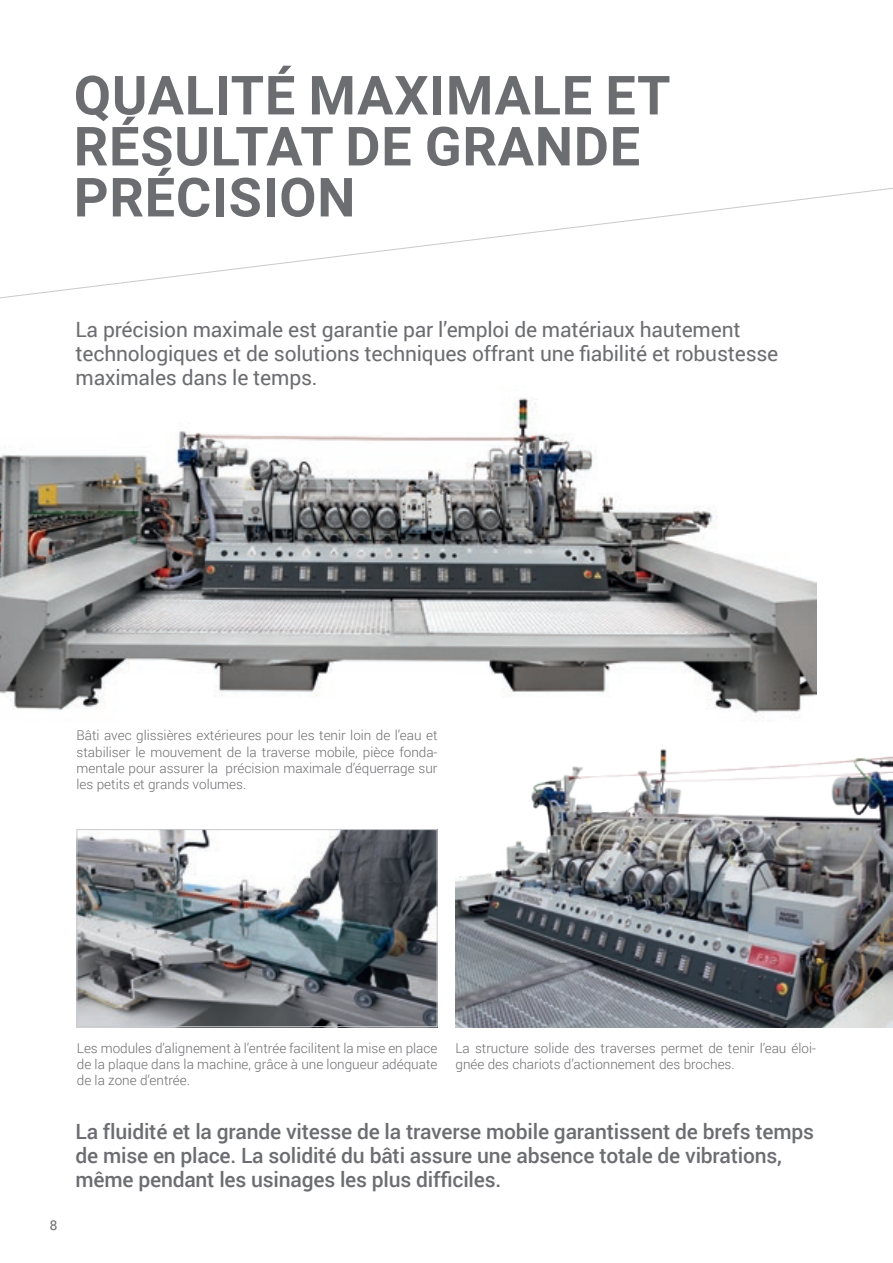
<style>
.page{position:relative;width:893px;height:1263px;background:#fff}
.page>*{position:absolute;margin:0;border:0;box-sizing:border-box;transform-origin:0 0}
.t1{font:700 54px/51px "Roboto";letter-spacing:.015em;color:#6c6d70}
.t2{font:500 21px/24px "Roboto";letter-spacing:-.01em;color:#6c6d70}
.t3{font:21px/24px "Roboto";letter-spacing:-.01em;color:#6c6d70}
.t4{font:300 13.5px/16.2px "Roboto";color:#6c6d70;text-align:justify}
.t5{font:13.5px "Roboto";color:#6c6d70}
</style>
<div class="page">
<img style="left:79px;top:831px;width:356px;height:194px">
<div style="left:77px;top:829px;width:360px;height:198px;border:1px solid #c9cacc"></div>
<img style="left:0;top:398px;width:816px;height:319px">
<svg style="left:0;top:187px;width:893px;height:112px"></svg>
<img style="left:455px;top:749px;width:438px;height:278px">
<p class="t1" style="left:74px;top:68px;width:598px">QUALITÉ MAXIMALE ET<br>RÉSULTAT DE GRANDE<br>PRÉCISION</p>
<p class="t3" style="left:76px;top:317px;width:704px">La précision maximale est garantie par l’emploi de matériaux hautement technologiques et de solutions techniques offrant une fiabilité et robustesse maximales dans le temps.</p>
<p class="t4" style="left:77px;top:727px;width:362px">Bâti avec glissières extérieures pour les tenir loin de l’eau et stabiliser le mouvement de la traverse mobile, pièce fonda&shy;mentale pour assurer la précision maximale d’équerrage sur les petits et grands volumes.</p>
<p class="t5" style="left:50px;top:1215px;width:9px">8</p>
<p class="t4" style="left:77px;top:1039px;width:362px">Les modules d’alignement à l’entrée facilitent la mise en place de la plaque dans la machine, grâce à une longueur adéquate de la zone d’entrée.</p>
<p class="t4" style="left:455px;top:1039px;width:362px">La structure solide des traverses permet de tenir l’eau éloi&shy;gnée des chariots d’actionnement des broches.</p>
<p class="t2" style="left:76px;top:1118px;width:740px">La fluidité et la grande vitesse de la traverse mobile garantissent de brefs temps de mise en place. La solidité du bâti assure une absence totale de vibrations, même pendant les usinages les plus difficiles.</p>
</div>
